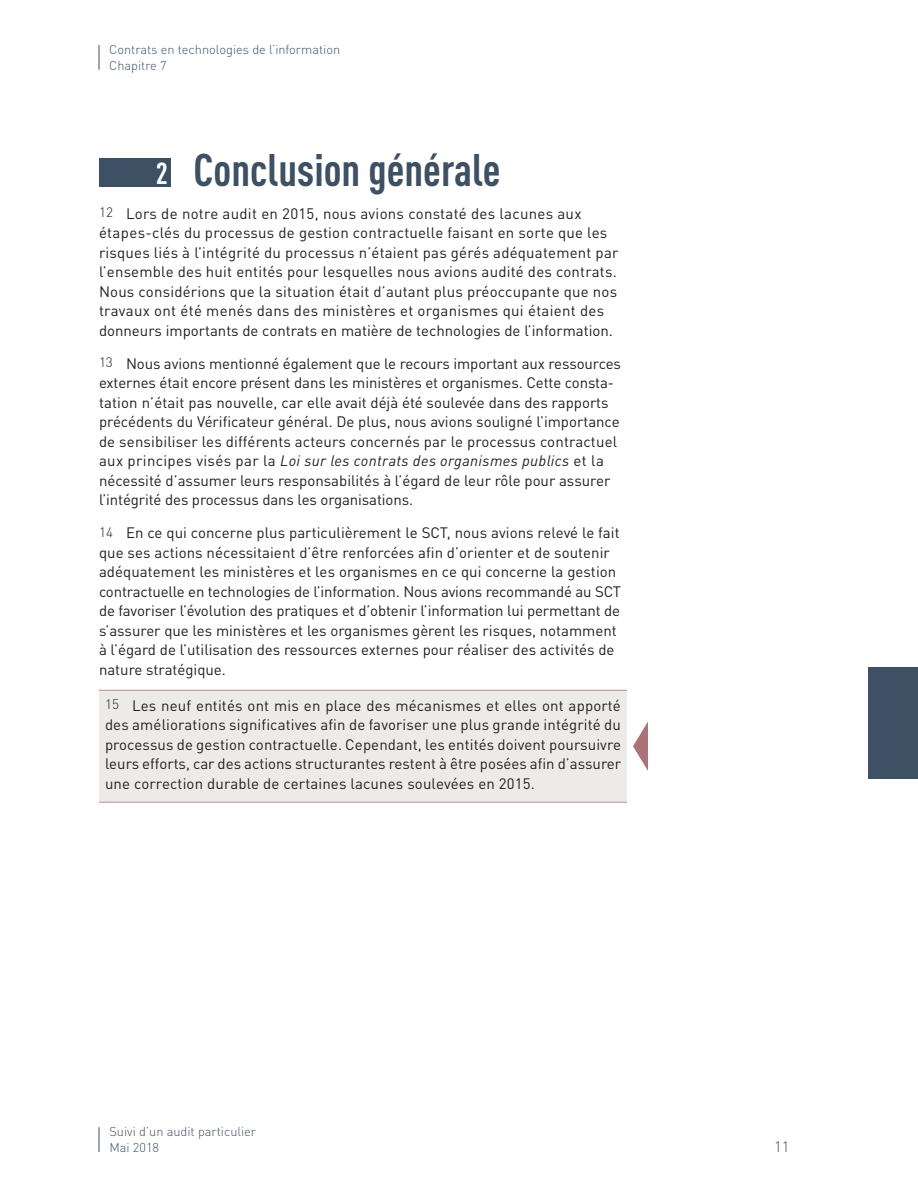
<style>
.page{position:relative;width:918px;height:1188px;background:#fff}
.page>*{position:absolute;margin:0;border:0;box-sizing:border-box;transform-origin:0 0}
.t1{font:700 condensed 45px "DIN Offc";color:#3e5164}
.t2{font:15px/19.5px "DIN Offc";color:#231f20}
.t3{font:300 15px "DIN Offc";color:#3e5164}
.t4{font:300 12.75px/15.8px "DIN Offc";color:#3e5164}
.s1{font-size:30px;color:#fff}
.s2{font-weight:300;font-size:13.5px}
.s3{font-style:italic}
</style>
<div class="page">
<div style="left:868px;top:668px;width:50px;height:111px;background:#3e5164"></div>
<svg style="left:99px;top:1127px;width:1px;height:25px"></svg>
<svg style="left:99px;top:45px;width:1px;height:25px"></svg>
<div style="left:99px;top:158px;width:72px;height:29px;background:#3e5164"></div>
<div style="left:99px;top:690px;width:528px;height:112px;background:#ecebe7"></div>
<hr style="left:99px;top:690px;width:528px;height:1px;background:#bb8c93">
<hr style="left:99px;top:802px;width:528px;height:1px;background:#bb8c93">
<svg style="left:633px;top:721px;width:15px;height:50px"></svg>
<p class="t4" style="left:109px;top:41px;width:232px">Contrats en technologies de l’information<br>Chapitre 7</p>
<h1 class="t1" style="left:156px;top:143px;width:346px"><span class="s1">2</span> Conclusion générale</h1>
<p class="t2" style="left:99px;top:203px;width:521px"><span class="s2">12</span> Lors de notre audit en 2015, nous avions constaté des lacunes aux étapes-clés du processus de gestion contractuelle faisant en sorte que les risques liés à l’intégrité du processus n’étaient pas gérés adéquatement par l’ensemble des huit entités pour lesquelles nous avions audité des contrats.<br>Nous considérions que la situation était d’autant plus préoccupante que nos travaux ont été menés dans des ministères et organismes qui étaient des donneurs importants de contrats en matière de technologies de l’information.</p>
<p class="t2" style="left:99px;top:353px;width:523px"><span class="s2">13</span> Nous avions mentionné également que le recours important aux ressources externes était encore présent dans les ministères et organismes. Cette consta&shy;tation n’était pas nouvelle, car elle avait déjà été soulevée dans des rapports précédents du Vérificateur général. De plus, nous avions souligné l’importance de sensibiliser les différents acteurs concernés par le processus contractuel aux principes visés par la <span class="s3">Loi sur les contrats des organismes publics</span> et la nécessité d’assumer leurs responsabilités à l’égard de leur rôle pour assurer l’intégrité des processus dans les organisations.</p>
<p class="t2" style="left:99px;top:523px;width:523px"><span class="s2">14</span> En ce qui concerne plus particulièrement le SCT, nous avions relevé le fait que ses actions nécessitaient d’être renforcées afin d’orienter et de soutenir adéquatement les ministères et les organismes en ce qui concerne la gestion contractuelle en technologies de l’information. Nous avions recommandé au SCT de favoriser l’évolution des pratiques et d’obtenir l’information lui permettant de s’assurer que les ministères et les organismes gèrent les risques, notamment à l’égard de l’utilisation des ressources externes pour réaliser des activités de nature stratégique.</p>
<p class="t2" style="left:105px;top:695px;width:518px;text-align:justify"><span class="s2">15</span> Les neuf entités ont mis en place des mécanismes et elles ont apporté des améliorations significatives afin de favoriser une plus grande intégrité du processus de gestion contractuelle. Cependant, les entités doivent poursuivre leurs efforts, car des actions structurantes restent à être posées afin d’assurer une correction durable de certaines lacunes soulevées en 2015.</p>
<p class="t4" style="left:110px;top:1124px;width:148px">Suivi d’un audit particulier<br>Mai 2018</p>
<p class="t3" style="left:774px;top:1137px;width:17px">11</p>
</div>
